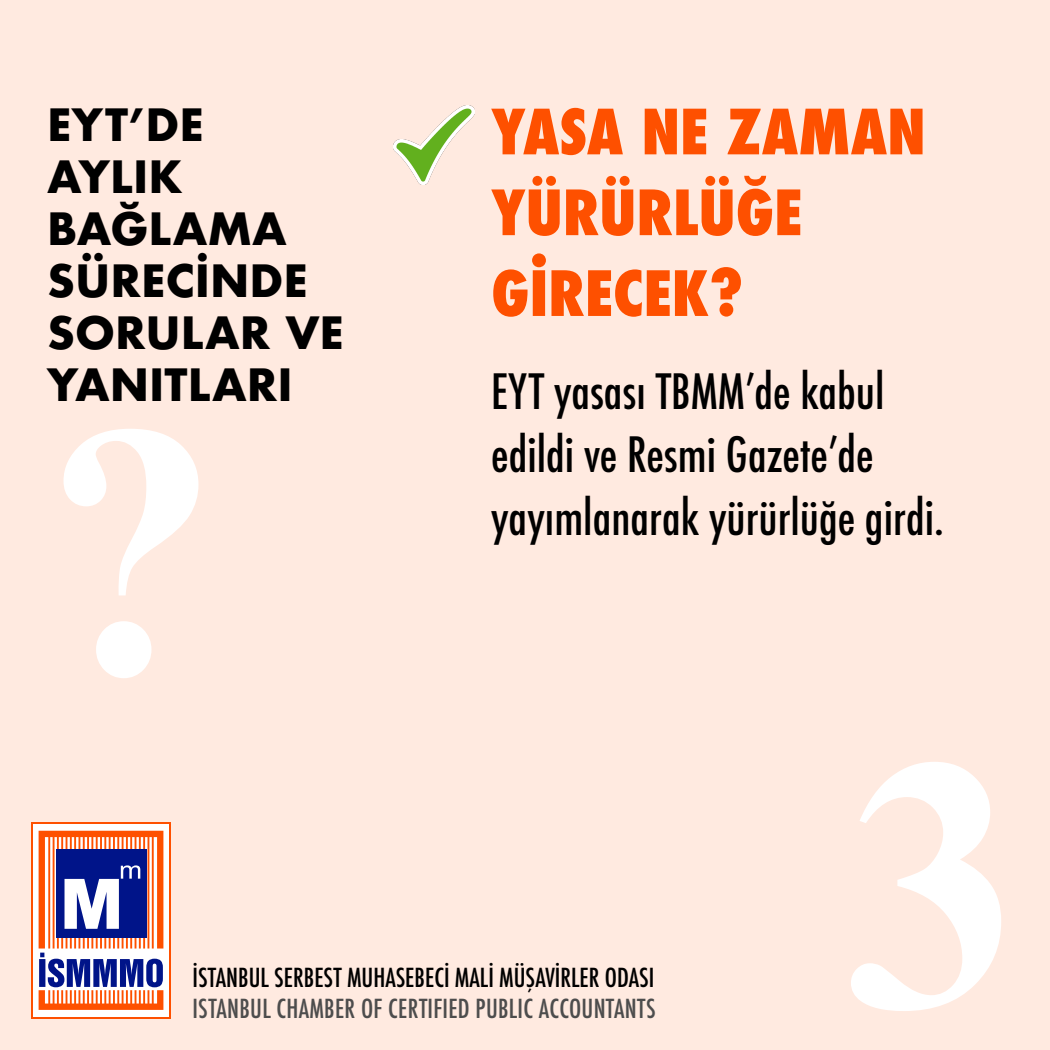
<style>
.page{position:relative;width:1050px;height:1050px;background:#ffeae0}
.page>*{position:absolute;margin:0;border:0;box-sizing:border-box;transform-origin:0 0}
.t1{font:700 361.29px "Times New Roman";color:#fff}
.t2{font:800 condensed 60.64px/80.8px "Futura";color:#fe5000}
.t3{font:500 condensed 47.34px/63.1px "Futura";color:#000}
.t4{font:700 43.31px/51.9px "Futura";color:#000}
.t5{font:500 condensed 25.55px "Futura";color:#000}
.t6{font:500 condensed 25.55px "Futura";letter-spacing:.01em;color:#4d4d4d}
</style>
<div class="page">
<div style="left:32px;top:822px;width:139px;height:196px;background:#fe5000"></div>
<div style="left:33px;top:824px;width:136px;height:193px;background:#fff"></div>
<svg style="left:39px;top:831px;width:124px;height:179px"></svg>
<img style="left:394px;top:105px;width:81px;height:80px">
<p class="t4" style="left:47px;top:99px;width:158px">EYT’DE<br>AYLIK</p>
<p class="t4" style="left:47px;top:202px;width:262px">BAĞLAMA<br>SÜRECİNDE</p>
<p class="t4" style="left:47px;top:306px;width:298px">SORULAR VE<br>YANITLARI</p>
<p class="t1" style="left:42px;top:303px;width:178px">?</p>
<p class="t2" style="left:491px;top:92px;width:436px">YASA NE ZAMAN<br>YÜRÜRLÜĞE<br>GIRECEK?</p>
<p class="t3" style="left:491px;top:360px;width:454px">EYT yasası TBMM’de kabul edildi ve Resmi Gazete’de yayımlanarak yürürlüğe girdi.</p>
<p class="t5" style="left:192px;top:961px;width:463px">İSTANBUL SERBEST MUHASEBECİ MALİ MÜŞAVİRLER ODASI</p>
<p class="t6" style="left:192px;top:992px;width:465px">ISTANBUL CHAMBER OF CERTIFIED PUBLIC ACCOUNTANTS</p>
<p class="t1" style="left:845px;top:635px;width:178px">3</p>
</div>
